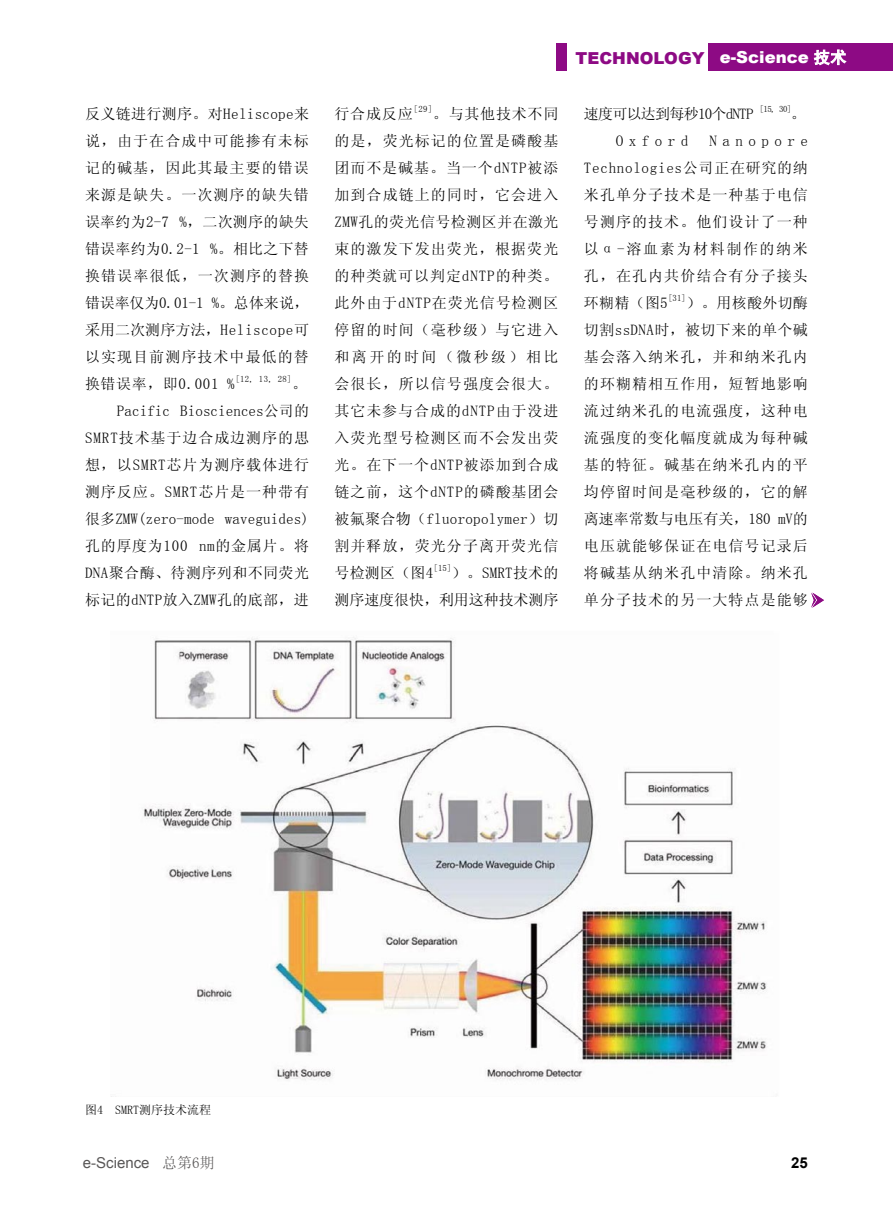
<style>
.page{position:relative;width:893px;height:1212px;background:#fff}
.page>*{position:absolute;margin:0;border:0;box-sizing:border-box;transform-origin:0 0}
.t1{font:900 16.5px "Arial";color:#8d0a84}
.t2{font:15px/27px "Sim Sun";letter-spacing:.05em;color:#000;text-align:justify}
.t3{font:15px/27px "Sim Sun";letter-spacing:.03em;color:#000;text-align:right}
.t4{font:15px/27px "Sim Sun";letter-spacing:-.005em;color:#000;text-align:right}
.t5{font:15px "Sim Sun";letter-spacing:-.05em;color:#000}
.t6{font:15px "Arial";color:#595757}
.t7{font:700 15px "Arial";color:#000}
.t8{font:12px "Sim Sun";color:#000}
.t9{font:8.7px "Sim Sun";letter-spacing:.03em;color:#000}
.s1{color:#fff}
.s2{font-family:"Sim Hei";font-weight:400;color:#fff}
.s3{font-family:"Sim Sun"}
</style>
<div class="page">
<div style="left:709px;top:44px;width:184px;height:27px;background:#8d0a84"></div>
<svg style="left:813px;top:49px;width:34px;height:17px"></svg>
<div style="left:556px;top:44px;width:10px;height:27px;background:#8d0a84"></div>
<img style="left:143px;top:637px;width:624px;height:443px">
<svg style="left:811px;top:593px;width:13px;height:15px"></svg>
<p class="t2" style="left:85px;top:100px;width:225px">反义链进行测序。对Heliscope来说，由于在合成中可能掺有未标记的碱基，因此其最主要的错误来源是缺失。一次测序的缺失错误率约为2-7 %，二次测序的缺失错误率约为0.2-1 %。相比之下替换错误率很低，一次测序的替换错误率仅为0.01-1 %。总体来说，采用二次测序方法，Heliscope可以实现目前测序技术中最低的替换错误率，即0.001 %</p>
<p class="t9" style="left:235px;top:375px;width:58px">[12, 13, 28]</p>
<p class="t3" style="left:85px;top:370px;width:226px">。<br>Pacific Biosciences公司的<br>SMRT技术基于边合成边测序的思想，以SMRT芯片为测序载体进行测序反应。SMRT芯片是一种带有很多ZMW(zero-mode waveguides)孔的厚度为100 nm的金属片。将<br>DNA聚合酶、待测序列和不同荧光标记的dNTP放入ZMW孔的底部，进</p>
<p class="t2" style="left:334px;top:100px;width:80px">行合成反应</p>
<p class="t9" style="left:413px;top:105px;width:20px">[29]</p>
<p class="t2" style="left:334px;top:100px;width:226px;text-indent:98px">。与其他技术不同的是，荧光标记的位置是磷酸基团而不是碱基。当一个dNTP被添加到合成链上的同时，它会进入ZMW孔的荧光信号检测区并在激光束的激发下发出荧光，根据荧光的种类就可以判定dNTP的种类。此外由于dNTP在荧光信号检测区停留的时间（毫秒级）与它进入和离开的时间（微秒级）相比会很长，所以信号强度会很大。其它未参与合成的dNTP由于没进入荧光型号检测区而不会发出荧光。在下一个dNTP被添加到合成链之前，这个dNTP的磷酸基团会被氟聚合物（fluoropolymer）切割并释放，荧光分子离开荧光信号检测区（图4</p>
<p class="t9" style="left:434px;top:564px;width:19px">[15]</p>
<p class="t4" style="left:334px;top:559px;width:225px">）。SMRT技术的<br>测序速度很快，利用这种技术测序</p>
<p class="t1" style="left:576px;top:46px;width:272px">TECHNOLOGY <span class="s1">e-Science</span> <span class="s2">技术</span></p>
<p class="t5" style="left:584px;top:106px;width:171px">速度可以达到每秒10个dNTP</p>
<p class="t9" style="left:759px;top:105px;width:33px">[15, 30]</p>
<p class="t2" style="left:791px;top:100px;width:16px">。</p>
<p class="t2" style="left:616px;top:127px;width:74px">Oxford</p>
<p class="t2" style="left:584px;top:127px;width:225px;text-indent:125px">Nanopore Technologies公司正在研究的纳米孔单分子技术是一种基于电信号测序的技术。他们设计了一种以α-溶血素为材料制作的纳米孔，在孔内共价结合有分子接头环糊精（图5</p>
<p class="t9" style="left:668px;top:294px;width:19px">[31]</p>
<p class="t2" style="left:584px;top:289px;width:225px;text-indent:102px">）。用核酸外切酶切割ssDNA时，被切下来的单个碱基会落入纳米孔，并和纳米孔内的环糊精相互作用，短暂地影响流过纳米孔的电流强度，这种电流强度的变化幅度就成为每种碱基的特征。碱基在纳米孔内的平均停留时间是毫秒级的，它的解离速率常数与电压有关，180 mV的电压就能够保证在电信号记录后将碱基从纳米孔中清除。纳米孔单分子技术的另一大特点是能够</p>
<p class="t8" style="left:85px;top:1103px;width:127px">图4 SMRT测序技术流程</p>
<p class="t6" style="left:83px;top:1153px;width:133px">e-Science <span class="s3">总第6期</span></p>
<p class="t7" style="left:791px;top:1152px;width:18px">25</p>
</div>
